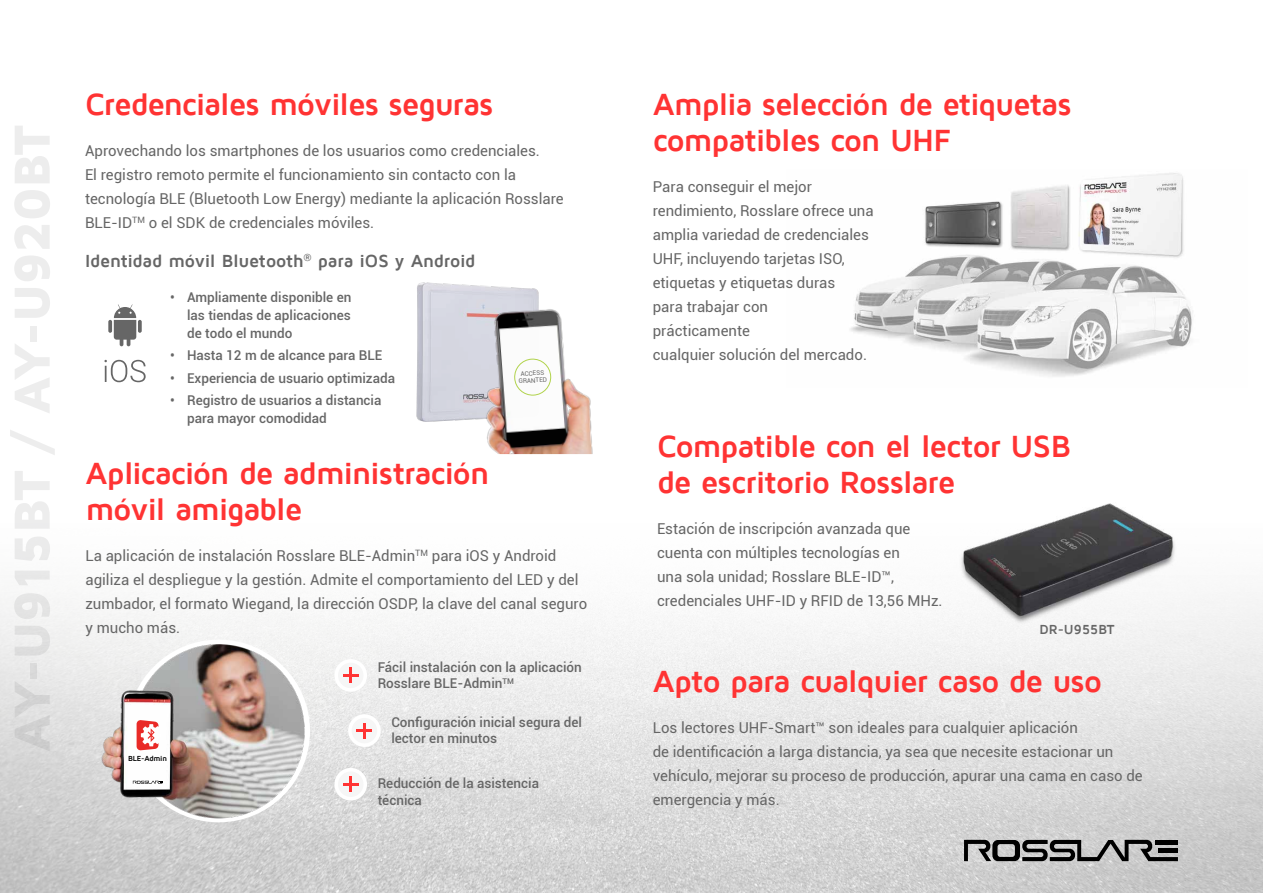
<style>
.page{position:relative;width:1263px;height:893px;background:#fff}
.page>*{position:absolute;margin:0;border:0;box-sizing:border-box;transform-origin:0 0}
.t1{font:700 31.5px/36px "Maven Pro";letter-spacing:-.035em;color:#f33}
.t2{font:700 18px "Maven Pro";letter-spacing:-.015em;color:#666}
.t3{font:15px/24px "Roboto";color:#666}
.t4{font:500 13.5px/16.5px "Roboto";color:#666}
.t5{font:700 13.5px "Maven Pro";color:#666}
.t6{font:700 10.5px "Maven Pro";color:#666}
.t7{font:700 7.5px "Maven Pro";letter-spacing:-.035em;color:#000}
.t8{font:6.45px/7.2px "Roboto";color:#666;text-align:center}
</style>
<div class="page">
<img style="left:0;top:282px;width:1263px;height:611px">
<img style="left:786px;top:173px;width:462px;height:215px">
<svg style="left:108px;top:320px;width:4px;height:13px"></svg>
<svg style="left:138px;top:320px;width:4px;height:13px"></svg>
<svg style="left:114px;top:304px;width:22px;height:42px"></svg>
<svg style="left:104px;top:360px;width:42px;height:22px"></svg>
<svg style="left:964px;top:840px;width:214px;height:21px;background:#6c6c6c"></svg>
<div style="left:334px;top:659px;width:33px;height:33px;background:#fff;border-radius:50%"></div>
<div style="left:338px;top:663px;width:25px;height:25px;background:#f6f6f6;border-radius:50%"></div>
<hr style="left:349px;top:668px;width:3px;height:15px;background:#f33">
<hr style="left:343px;top:674px;width:15px;height:3px;background:#f33">
<div style="left:334px;top:768px;width:33px;height:32px;background:#fff;border-radius:50%"></div>
<div style="left:338px;top:771px;width:25px;height:26px;background:#f6f6f6;border-radius:50%"></div>
<hr style="left:349px;top:776px;width:3px;height:16px;background:#f33">
<hr style="left:343px;top:783px;width:15px;height:3px;background:#f33">
<div style="left:348px;top:714px;width:33px;height:33px;background:#fff;border-radius:50%"></div>
<div style="left:352px;top:718px;width:25px;height:25px;background:#f6f6f6;border-radius:50%"></div>
<hr style="left:363px;top:723px;width:3px;height:15px;background:#f33">
<hr style="left:357px;top:729px;width:15px;height:3px;background:#f33">
<img style="left:85px;top:645px;width:230px;height:173px">
<svg style="left:137px;top:720px;width:25px;height:30px"></svg>
<svg style="left:133px;top:781px;width:29px;height:3px"></svg>
<img style="left:416px;top:283px;width:123px;height:138px">
<img style="left:460px;top:295px;width:176px;height:159px">
<svg style="left:514px;top:359px;width:37px;height:37px"></svg>
<img style="left:953px;top:494px;width:228px;height:129px">
<h1 class="t1" style="left:85px;top:87px;width:410px">Credenciales móviles seguras</h1>
<p class="t3" style="left:85px;top:139px;width:480px">Aprovechando los smartphones de los usuarios como credenciales.<br>El registro remoto permite el funcionamiento sin contacto con la tecnología BLE (Bluetooth Low Energy) mediante la aplicación Rosslare BLE-ID<sup>TM</sup> o el SDK de credenciales móviles.</p>
<p class="t2" style="left:318px;top:251px;width:159px">para iOS y Android</p>
<p class="t6" style="left:304px;top:252px;width:10px">®</p>
<p class="t2" style="left:85px;top:251px;width:220px">Identidad móvil Bluetooth</p>
<p class="t4" style="left:187px;top:288px;width:166px">Ampliamente disponible en</p>
<p class="t4" style="left:170px;top:288px;width:6px">•</p>
<p class="t4" style="left:170px;top:347px;width:6px">•</p>
<p class="t4" style="left:170px;top:369px;width:6px">•</p>
<p class="t4" style="left:170px;top:391px;width:6px">•</p>
<p class="t4" style="left:187px;top:306px;width:165px;line-height:18px">las tiendas de aplicaciones de todo el mundo</p>
<p class="t4" style="left:187px;top:347px;width:197px">Hasta 12 m de alcance para BLE</p>
<p class="t4" style="left:187px;top:369px;width:209px">Experiencia de usuario optimizada</p>
<p class="t4" style="left:187px;top:391px;width:196px">Registro de usuarios a distancia</p>
<p class="t8" style="left:518px;top:370px;width:30px;rotate:-3deg">ACCESS<br>GRANTED</p>
<p class="t4" style="left:187px;top:409px;width:141px">para mayor comodidad</p>
<h1 class="t1" style="left:85px;top:456px;width:406px">Aplicación de administración móvil amigable</h1>
<p class="t3" style="left:85px;top:543px;width:472px">La aplicación de instalación Rosslare BLE-Admin<sup>TM</sup> para iOS y Android</p>
<p class="t3" style="left:85px;top:567px;width:495px">agiliza el despliegue lay gestión. Admite el comportamiento del LED y del</p>
<p class="t3" style="left:415px;top:591px;width:173px">la, clave del canal seguro</p>
<p class="t3" style="left:85px;top:591px;width:334px">zumbador, el formato Wiegand la, dirección OSDP y mucho más.</p>
<p class="t7" style="left:128px;top:754px;width:40px">BLE-Admin</p>
<p class="t4" style="left:378px;top:658px;width:206px">Fácil instalación con la aplicación<br>Rosslare BLE-Admin<sup>TM</sup></p>
<p class="t4" style="left:391px;top:713px;width:192px">Configuración inicial segura del lector en minutos</p>
<p class="t4" style="left:378px;top:775px;width:163px">Reducción de la asistencia técnica</p>
<h1 class="t1" style="left:653px;top:87px;width:420px">Amplia selección de etiquetas compatibles con UHF</h1>
<p class="t3" style="left:653px;top:175px;width:222px">Para conseguir el mejor rendimiento, Rosslare ofrece una amplia variedad de credenciales<br>UHF, incluyendo tarjetas ISO, etiquetas y etiquetas duras<br>para trabajar con<br>prácticamente<br>cualquier solución del mercado.</p>
<h1 class="t1" style="left:657px;top:429px;width:415px">Compatible con el lector USB de escritorio Rosslare</h1>
<p class="t3" style="left:657px;top:516px;width:287px">Estación de inscripción avanzada que cuenta con múltiples tecnologías en<br>una sola unidad; Rosslare BLE-IDTM, credenciales UHF-ID y RFID de 13,56 MHz.</p>
<p class="t5" style="left:1040px;top:622px;width:76px">DR U- 955BT</p>
<h1 class="t1" style="left:653px;top:664px;width:451px">Apto para cualquier caso de uso</h1>
<p class="t3" style="left:653px;top:715px;width:492px">Los lectores UHF-Smart™ son ideales para cualquier aplicación<br>de identificación a larga distancia, ya sea que necesite estacionar un vehículo, mejorar su proceso de producción, apurar una cama en caso de emergencia y más.</p>
</div>
